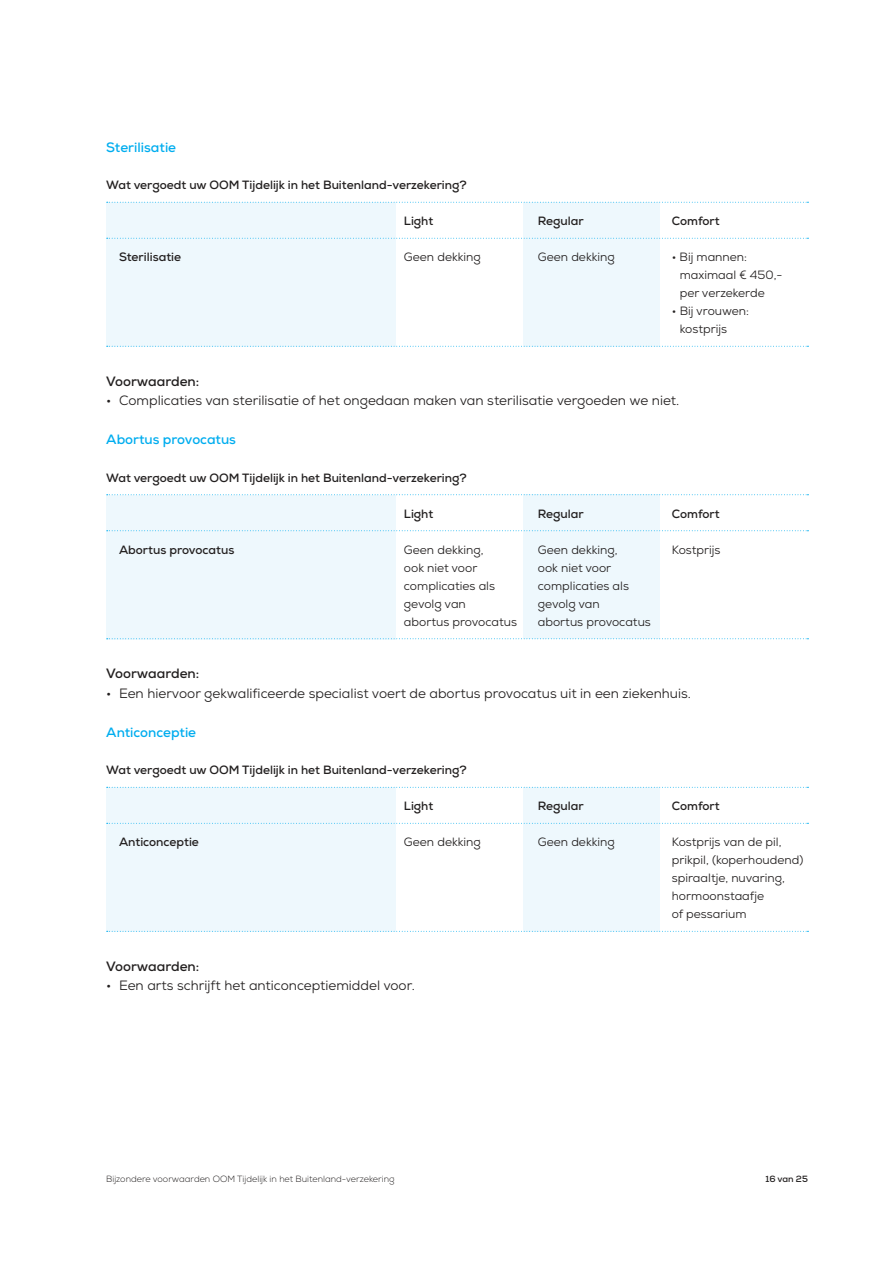
<style>
.page{position:relative;width:893px;height:1263px;background:#fff}
.page>*{position:absolute;margin:0;border:0;box-sizing:border-box;transform-origin:0 0}
.t1{font:13.5px "Nexa";color:#221f1f}
.t2{font:700 13.5px "Nexa";color:#00adef}
.t3{font:700 13.5px "Nexa";color:#221f1f}
.t4{font:12px/18px "Nexa";color:#221f1f}
.t5{font:700 12px "Nexa";color:#221f1f}
.t6{font:300 9px "Nexa";color:#221f1f}
.t7{font:700 9px "Nexa";color:#221f1f}
</style>
<div class="page">
<div style="left:523px;top:202px;width:136px;height:145px;background:#eef8fd"></div>
<div style="left:523px;top:495px;width:136px;height:144px;background:#eef8fd"></div>
<div style="left:523px;top:787px;width:136px;height:145px;background:#eef8fd"></div>
<div style="left:106px;top:202px;width:289px;height:145px;background:#eef8fd"></div>
<div style="left:106px;top:495px;width:289px;height:144px;background:#eef8fd"></div>
<div style="left:106px;top:787px;width:289px;height:145px;background:#eef8fd"></div>
<svg style="left:107px;top:202px;width:701px;height:1px"></svg>
<svg style="left:107px;top:238px;width:701px;height:1px"></svg>
<svg style="left:107px;top:346px;width:701px;height:1px"></svg>
<svg style="left:107px;top:494px;width:701px;height:1px"></svg>
<svg style="left:107px;top:530px;width:701px;height:1px"></svg>
<svg style="left:107px;top:638px;width:701px;height:1px"></svg>
<svg style="left:107px;top:787px;width:701px;height:1px"></svg>
<svg style="left:107px;top:823px;width:701px;height:1px"></svg>
<svg style="left:107px;top:931px;width:701px;height:1px"></svg>
<p class="t2" style="left:106px;top:140px;width:71px">Sterilisatie</p>
<p class="t5" style="left:106px;top:179px;width:362px">Wat vergoedt uw OOM Tijdelijk in het Buitenland-verzekering?</p>
<p class="t5" style="left:404px;top:215px;width:31px">Light</p>
<p class="t5" style="left:538px;top:215px;width:47px">Regular</p>
<p class="t5" style="left:672px;top:215px;width:49px">Comfort</p>
<p class="t5" style="left:119px;top:251px;width:64px">Sterilisatie</p>
<p class="t4" style="left:404px;top:249px;width:78px">Geen dekking</p>
<p class="t4" style="left:538px;top:249px;width:78px">Geen dekking</p>
<p class="t4" style="left:680px;top:249px;width:104px;text-indent:-8px">• Bij mannen: maximaal € 450,- per verzekerde</p>
<p class="t4" style="left:680px;top:303px;width:71px;text-indent:-8px">• Bij vrouwen: kostprijs</p>
<p class="t3" style="left:106px;top:374px;width:95px">Voorwaarden:</p>
<p class="t1" style="left:106px;top:394px;width:574px">• Complicaties van sterilisatie of het ongedaan maken van sterilisatie vergoeden we niet.</p>
<p class="t2" style="left:106px;top:433px;width:131px">Abortus provocatus</p>
<p class="t5" style="left:106px;top:472px;width:362px">Wat vergoedt uw OOM Tijdelijk in het Buitenland-verzekering?</p>
<p class="t5" style="left:404px;top:508px;width:31px">Light</p>
<p class="t5" style="left:538px;top:508px;width:47px">Regular</p>
<p class="t5" style="left:672px;top:508px;width:49px">Comfort</p>
<p class="t5" style="left:119px;top:544px;width:117px">Abortus provocatus</p>
<p class="t4" style="left:404px;top:541px;width:81px">Geen dekking,</p>
<p class="t4" style="left:538px;top:541px;width:81px">Geen dekking,</p>
<p class="t4" style="left:672px;top:541px;width:50px">Kostprijs</p>
<p class="t4" style="left:404px;top:559px;width:75px">ook niet voor</p>
<p class="t4" style="left:538px;top:559px;width:75px">ook niet voor</p>
<p class="t4" style="left:404px;top:577px;width:93px">complicaties als</p>
<p class="t4" style="left:538px;top:577px;width:93px">complicaties als</p>
<p class="t4" style="left:404px;top:595px;width:63px">gevolg van</p>
<p class="t4" style="left:538px;top:595px;width:63px">gevolg van</p>
<p class="t4" style="left:404px;top:613px;width:115px">abortus provocatus</p>
<p class="t4" style="left:538px;top:613px;width:115px">abortus provocatus</p>
<p class="t3" style="left:106px;top:667px;width:95px">Voorwaarden:</p>
<p class="t1" style="left:106px;top:687px;width:586px">• Een hiervoor gekwalificeerde specialist voert de abortus provocatus uit in een ziekenhuis.</p>
<p class="t2" style="left:106px;top:725px;width:91px">Anticonceptie</p>
<p class="t5" style="left:106px;top:764px;width:362px">Wat vergoedt uw OOM Tijdelijk in het Buitenland-verzekering?</p>
<p class="t5" style="left:404px;top:800px;width:31px">Light</p>
<p class="t5" style="left:538px;top:800px;width:47px">Regular</p>
<p class="t5" style="left:672px;top:800px;width:49px">Comfort</p>
<p class="t5" style="left:119px;top:836px;width:81px">Anticonceptie</p>
<p class="t4" style="left:404px;top:834px;width:78px">Geen dekking</p>
<p class="t4" style="left:538px;top:834px;width:78px">Geen dekking</p>
<p class="t4" style="left:672px;top:834px;width:133px">Kostprijs van de pil, prikpil, (koperhoudend) spiraaltje, nuvaring, hormoonstaafje<br>of pessarium</p>
<p class="t3" style="left:106px;top:959px;width:95px">Voorwaarden:</p>
<p class="t1" style="left:106px;top:979px;width:310px">• Een arts schrijft het anticonceptiemiddel voor.</p>
<p class="t6" style="left:106px;top:1176px;width:290px">Bijzondere voorwaarden OOM Tijdelijk in het Buitenland-verzekering</p>
<p class="t7" style="left:765px;top:1175px;width:44px">16 van 25</p>
</div>
